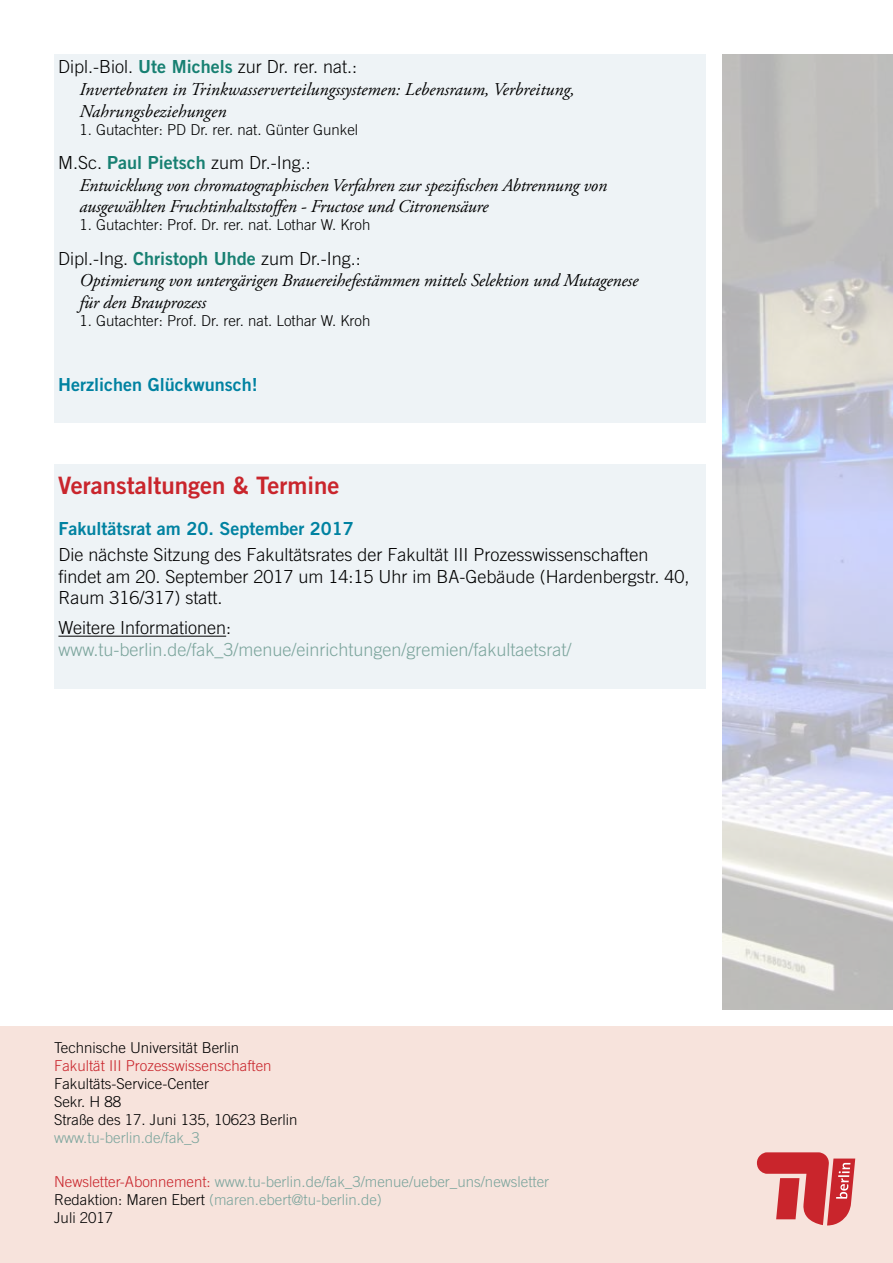
<style>
.page{position:relative;width:893px;height:1263px;background:#fff}
.page>*{position:absolute;margin:0;border:0;box-sizing:border-box;transform-origin:0 0}
.t1{font:24px "Trade Gothic LT Std Bd 2";color:#c9252c}
.t2{font:italic 18px/21.6px "Adobe Garamond Pro";letter-spacing:-.01em;color:#000}
.t3{font:300 18px/21.6px "Trade Gothic LT Std";color:#000}
.t4{font:300 18px "Trade Gothic LT Std";color:#7ca59d}
.t5{font:18px "Trade Gothic LT Std Bd 2";color:#0082a1}
.t6{font:300 15px/18px "Trade Gothic LT Std";color:#000}
.t7{font:300 15px/18px "Trade Gothic LT Std";color:#7ca59d}
.t8{font:300 15px "Trade Gothic LT Std";color:#c9252c}
.s1{font-family:"Trade Gothic LT Std Bd 2";font-weight:400;color:#178072}
.s2{color:#c9252c}
.s3{color:#000}
</style>
<div class="page">
<div style="left:54px;top:465px;width:652px;height:224px;background:#eef3f6"></div>
<div style="left:54px;top:54px;width:652px;height:368px;background:#eef3f6"></div>
<div style="left:0;top:1026px;width:893px;height:237px;background:#f7e3dc"></div>
<svg style="left:757px;top:1152px;width:98px;height:73px"></svg>
<img style="left:723px;top:54px;width:170px;height:956px">
<hr style="left:58px;top:636px;width:168px;height:1px;background:#000">
<p class="t3" style="left:58px;top:56px;width:300px">Dipl.-Biol. <span class="s1">Ute Michels</span> zur Dr. rer. nat.:</p>
<p class="t2" style="left:80px;top:79px;width:497px">Invertebraten in Trinkwasserverteilungssystemen: Lebensraum, Verbreitung,<br>Nahrungsbeziehungen</p>
<p class="t6" style="left:80px;top:120px;width:280px">1. Gutachter: PD Dr. rer. nat. Günter Gunkel</p>
<p class="t3" style="left:58px;top:151px;width:254px">M.Sc. <span class="s1">Paul Pietsch</span> zum Dr.-Ing.:</p>
<p class="t2" style="left:80px;top:175px;width:529px">Entwicklung von chromatographischen Verfahren zur spezifischen Abtrennung von ausgewählten Fruchtinhaltsstoffen - Fructose und Citronensäure</p>
<p class="t6" style="left:80px;top:216px;width:292px">1. Gutachter: Prof. Dr. rer. nat. Lothar W. Kroh</p>
<p class="t3" style="left:58px;top:247px;width:304px">Dipl.-Ing. <span class="s1">Christoph Uhde</span> zum Dr.-Ing.:</p>
<p class="t2" style="left:80px;top:270px;width:560px">Optimierung von untergärigen Brauereihefestämmen mittels Selektion und Mutagenese für den Brauprozess</p>
<p class="t6" style="left:80px;top:311px;width:292px">1. Gutachter: Prof. Dr. rer. nat. Lothar W. Kroh</p>
<p class="t5" style="left:58px;top:373px;width:201px">Herzlichen Glückwunsch!</p>
<h1 class="t1" style="left:58px;top:470px;width:283px">Veranstaltungen &amp; Termine</h1>
<p class="t5" style="left:58px;top:518px;width:297px">Fakultätsrat am 20. September 2017</p>
<p class="t3" style="left:58px;top:544px;width:632px">Die nächste Sitzung des Fakultätsrates der Fakultät III Prozesswissenschaften findet am 20. September 2017 um 14:15 Uhr im BA-Gebäude (Hardenbergstr. 40,<br>Raum 316/317) statt.</p>
<p class="t3" style="left:58px;top:617px;width:174px">Weitere Informationen:</p>
<p class="t4" style="left:58px;top:639px;width:515px">www.tu-berlin.de/fak_3/menue/einrichtungen/gremien/fakultaetsrat/</p>
<p class="t6" style="left:54px;top:1039px;width:187px">Technische Universität Berlin</p>
<p class="t8" style="left:54px;top:1057px;width:219px">Fakultät III Prozesswissenschaften</p>
<p class="t6" style="left:54px;top:1075px;width:245px">Fakultäts-Service-Center<br>Sekr. H 88<br>Straße des 17. Juni 135, 10623 Berlin</p>
<p class="t7" style="left:54px;top:1129px;width:147px">www.tu-berlin.de/fak_3</p>
<p class="t7" style="left:54px;top:1173px;width:497px"><span class="s2">Newsletter-Abonnement:</span> www.tu-berlin.de/fak_3/menue/ueber_uns/newsletter<br><span class="s3">Redaktion: Maren Ebert</span> (maren.ebert@tu-berlin.de)<br><span class="s3">Juli 2017</span></p>
</div>
